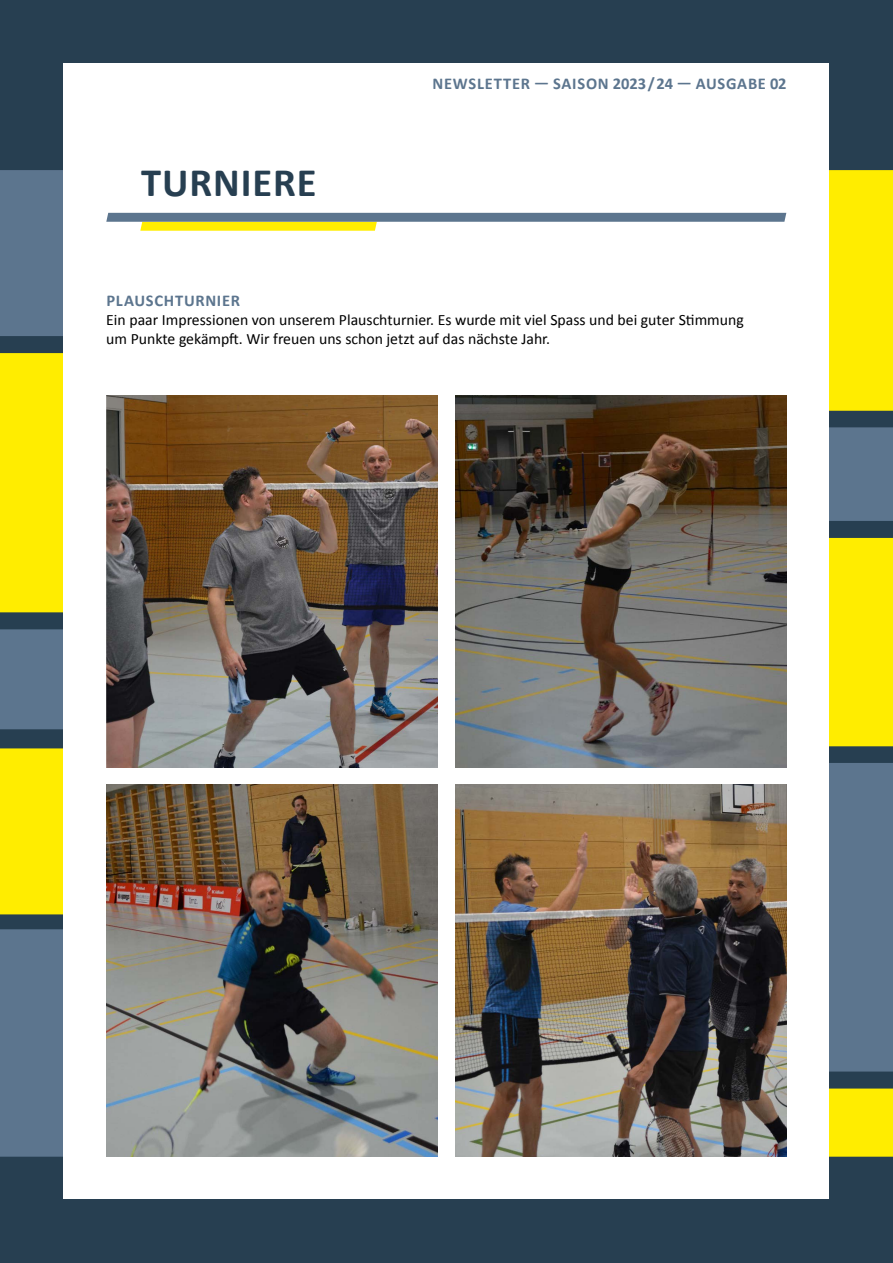
<style>
.page{position:relative;width:893px;height:1263px;background:#273f51}
.page>*{position:absolute;margin:0;border:0;box-sizing:border-box;transform-origin:0 0}
.t1{font:700 40.5px "Calibri";letter-spacing:.02em;color:#273f51}
.t2{font:700 16.5px "Calibri";letter-spacing:.04em;color:#5c758e}
.t3{font:15.75px/18.9px "Calibri";color:#000}
</style>
<div class="page">
<div style="left:0;top:170px;width:64px;height:166px;background:#5c758e"></div>
<div style="left:0;top:353px;width:64px;height:259px;background:#ffed00"></div>
<div style="left:829px;top:763px;width:64px;height:308px;background:#5c758e"></div>
<div style="left:0;top:629px;width:64px;height:100px;background:#5c758e"></div>
<div style="left:829px;top:538px;width:64px;height:208px;background:#ffed00"></div>
<div style="left:829px;top:427px;width:64px;height:94px;background:#5c758e"></div>
<div style="left:829px;top:170px;width:64px;height:241px;background:#ffed00"></div>
<div style="left:0;top:748px;width:64px;height:166px;background:#ffed00"></div>
<div style="left:0;top:929px;width:64px;height:228px;background:#5c758e"></div>
<div style="left:829px;top:1088px;width:64px;height:69px;background:#ffed00"></div>
<div style="left:64px;top:64px;width:765px;height:1135px;background:#fff"></div>
<svg style="left:106px;top:213px;width:680px;height:18px"></svg>
<img style="left:106px;top:784px;width:332px;height:373px">
<img style="left:106px;top:395px;width:332px;height:372px">
<img style="left:455px;top:784px;width:332px;height:373px">
<img style="left:455px;top:395px;width:332px;height:372px">
<h1 class="t1" style="left:141px;top:154px;width:177px">TURNIERE</h1>
<p class="t2" style="left:433px;top:72px;width:356px">NEWSLETTER — SAISON 2023/24 — AUSGABE 02</p>
<p class="t2" style="left:107px;top:289px;width:135px">PLAUSCHTURNIER</p>
<p class="t3" style="left:106px;top:310px;width:639px">Ein paar Impressionen von unserem Plauschturnier. Es wurde mit viel Spass und bei guter Stimmung um Punkte gekämpft. Wir freuen uns schon jetzt auf das nächste Jahr.</p>
</div>
